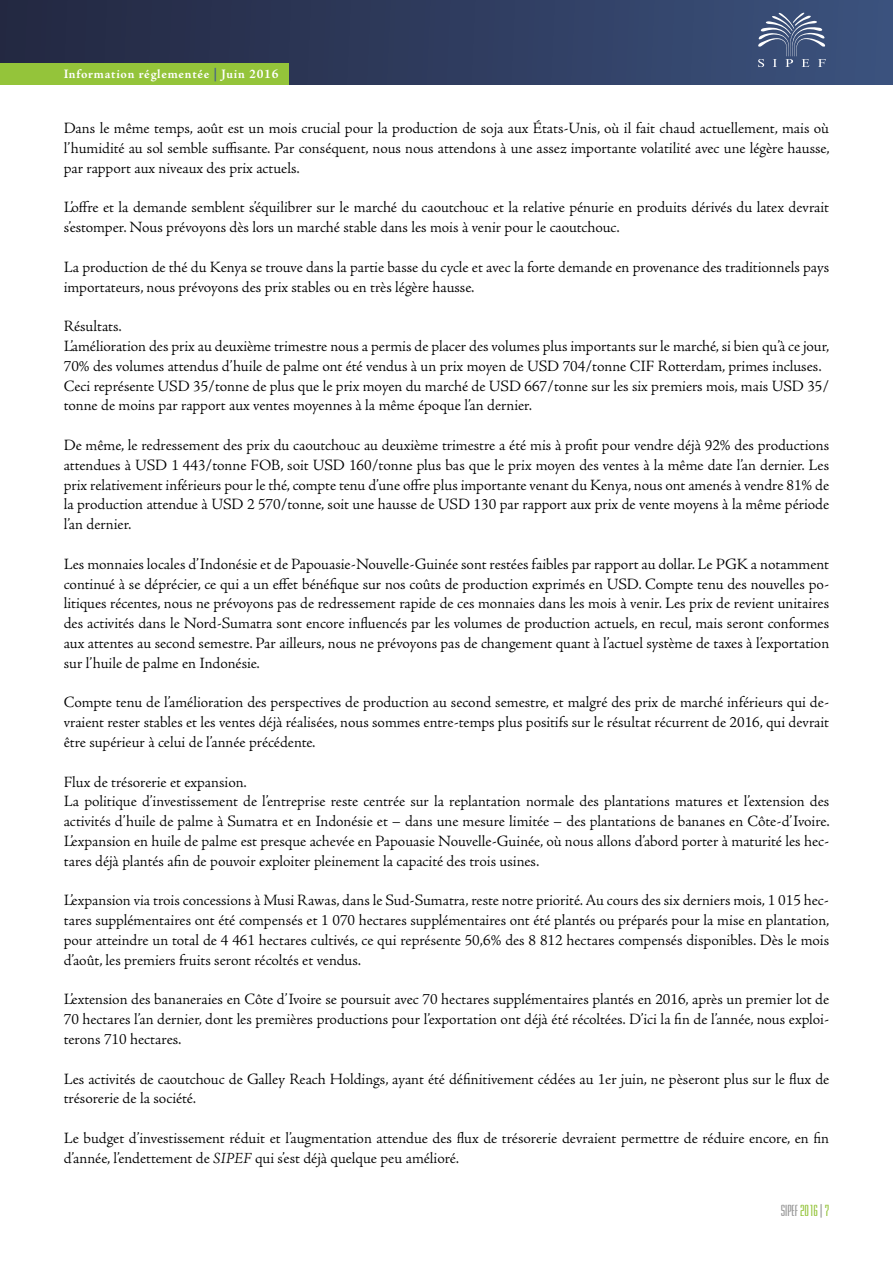
<style>
.page{position:relative;width:893px;height:1263px;background:#fff}
.page>*{position:absolute;margin:0;border:0;box-sizing:border-box;transform-origin:0 0}
.t1{font:300 15.75px/19.8px "Adobe Jenson Pro";letter-spacing:-.005em;color:#000;text-align:justify}
.t2{font:600 condensed 13.5px "Briem Akademi Std";color:#939393}
.t3{font:700 12.9px "Adobe Jenson Pro";letter-spacing:.055em;color:#fff}
.s1{color:#405d8d}
.s2{font-style:italic}
.s3{color:#94c43a}
</style>
<div class="page">
<div style="left:0;top:0;width:893px;height:84px;background:linear-gradient(to right,#232740,#3b527d)"></div>
<svg style="left:758px;top:12px;width:68px;height:55px;background:#58698c"></svg>
<div style="left:0;top:63px;width:289px;height:21px;background:#94c43a"></div>
<p class="t3" style="left:64px;top:67px;width:216px">Information réglementée <span class="s1">|</span> Juin 2016</p>
<p class="t1" style="left:64px;top:119px;width:767px">Dans le même temps, août est un mois crucial pour la production de soja aux États-Unis, où il fait chaud actuellement, mais où l’humidité au sol semble suffisante. Par conséquent, nous nous attendons à une assez importante volatilité avec une légère hausse, par rapport aux niveaux des prix actuels.</p>
<p class="t1" style="left:64px;top:198px;width:767px">L’offre et la demande semblent s’équilibrer sur le marché du caoutchouc et la relative pénurie en produits dérivés du latex devrait s’estomper. Nous prévoyons dès lors un marché stable dans les mois à venir pour le caoutchouc.</p>
<p class="t1" style="left:64px;top:257px;width:767px">La production de thé du Kenya se trouve dans la partie basse du cycle et avec la forte demande en provenance des traditionnels pays importateurs, nous prévoyons des prix stables ou en très légère hausse.</p>
<p class="t1" style="left:64px;top:317px;width:767px;text-align:left">Résultats.<br>L’amélioration des prix au deuxième trimestre nous a permis de placer des volumes plus importants sur le marché, si bien qu’à ce jour, 70% des volumes attendus d’huile de palme ont été vendus à un prix moyen de USD 704/tonne CIF Rotterdam, primes incluses.<br>Ceci représente USD 35/tonne de plus que le prix moyen du marché de USD 667/tonne sur les six premiers mois, mais USD 35/ tonne de moins par rapport aux ventes moyennes à la même époque l’an dernier.</p>
<p class="t1" style="left:64px;top:435px;width:767px">De même, le redressement des prix du caoutchouc au deuxième trimestre a été mis à profit pour vendre déjà 92% des productions attendues à USD 1 443/tonne FOB, soit USD 160/tonne plus bas que le prix moyen des ventes à la même date l’an dernier. Les prix relativement inférieurs pour le thé, compte tenu d’une offre plus importante venant du Kenya, nous ont amenés à vendre 81% de la production attendue à USD 2 570/tonne, soit une hausse de USD 130 par rapport aux prix de vente moyens à la même période l’an dernier.</p>
<p class="t1" style="left:64px;top:554px;width:767px">Les monnaies locales d’Indonésie et de Papouasie-Nouvelle-Guinée sont restées faibles par rapport au dollar. Le PGK a notamment continué à se déprécier, ce qui a un effet bénéfique sur nos coûts de production exprimés en USD. Compte tenu des nouvelles po&shy;litiques récentes, nous ne prévoyons pas de redressement rapide de ces monnaies dans les mois à venir. Les prix de revient unitaires des activités dans le Nord-Sumatra sont encore influencés par les volumes de production actuels, en recul, mais seront conformes aux attentes au second semestre. Par ailleurs, nous ne prévoyons pas de changement quant à l’actuel système de taxes à l’exportation sur l’huile de palme en Indonésie.</p>
<p class="t1" style="left:64px;top:693px;width:767px">Compte tenu de l’amélioration des perspectives de production au second semestre, et malgré des prix de marché inférieurs qui de&shy;vraient rester stables et les ventes déjà réalisées, nous sommes entre-temps plus positifs sur le résultat récurrent de 2016, qui devrait être supérieur à celui de l’année précédente.</p>
<p class="t1" style="left:64px;top:772px;width:767px;text-align:left">Flux de trésorerie et expansion.<br>La politique d’investissement de l’entreprise reste centrée sur la replantation normale des plantations matures et l’extension des activités d’huile de palme à Sumatra et en Indonésie et – dans une mesure limitée – des plantations de bananes en Côte-d’Ivoire.<br>L’expansion en huile de palme est presque achevée en Papouasie Nouvelle-Guinée, où nous allons d’abord porter à maturité les hec&shy;tares déjà plantés afin de pouvoir exploiter pleinement la capacité des trois usines.</p>
<p class="t1" style="left:64px;top:891px;width:767px">L’expansion via trois concessions à Musi Rawas, dans le Sud-Sumatra, reste notre priorité. Au cours des six derniers mois, 1 015 hec&shy;tares supplémentaires ont été compensés et 1 070 hectares supplémentaires ont été plantés ou préparés pour la mise en plantation, pour atteindre un total de 4 461 hectares cultivés, ce qui représente 50,6% des 8 812 hectares compensés disponibles. Dès le mois d’août, les premiers fruits seront récoltés et vendus.</p>
<p class="t1" style="left:64px;top:990px;width:767px">L’extension des bananeraies en Côte d’Ivoire se poursuit avec 70 hectares supplémentaires plantés en 2016, après un premier lot de 70 hectares l’an dernier, dont les premières productions pour l’exportation ont déjà été récoltées. D’ici la fin de l’année, nous exploi&shy;terons 710 hectares.</p>
<p class="t1" style="left:64px;top:1069px;width:767px">Les activités de caoutchouc de Galley Reach Holdings, ayant été définitivement cédées au 1er juin, ne pèseront plus sur le flux de trésorerie de la société.</p>
<p class="t1" style="left:64px;top:1128px;width:767px">Le budget d’investissement réduit et l’augmentation attendue des flux de trésorerie devraient permettre de réduire encore, en fin d’année, l’endettement de <span class="s2">SIPEF</span> qui s’est déjà quelque peu amélioré.</p>
<p class="t2" style="left:781px;top:1203px;width:50px">SIPEF <span class="s3">2016</span> | <span class="s3">7</span></p>
</div>
